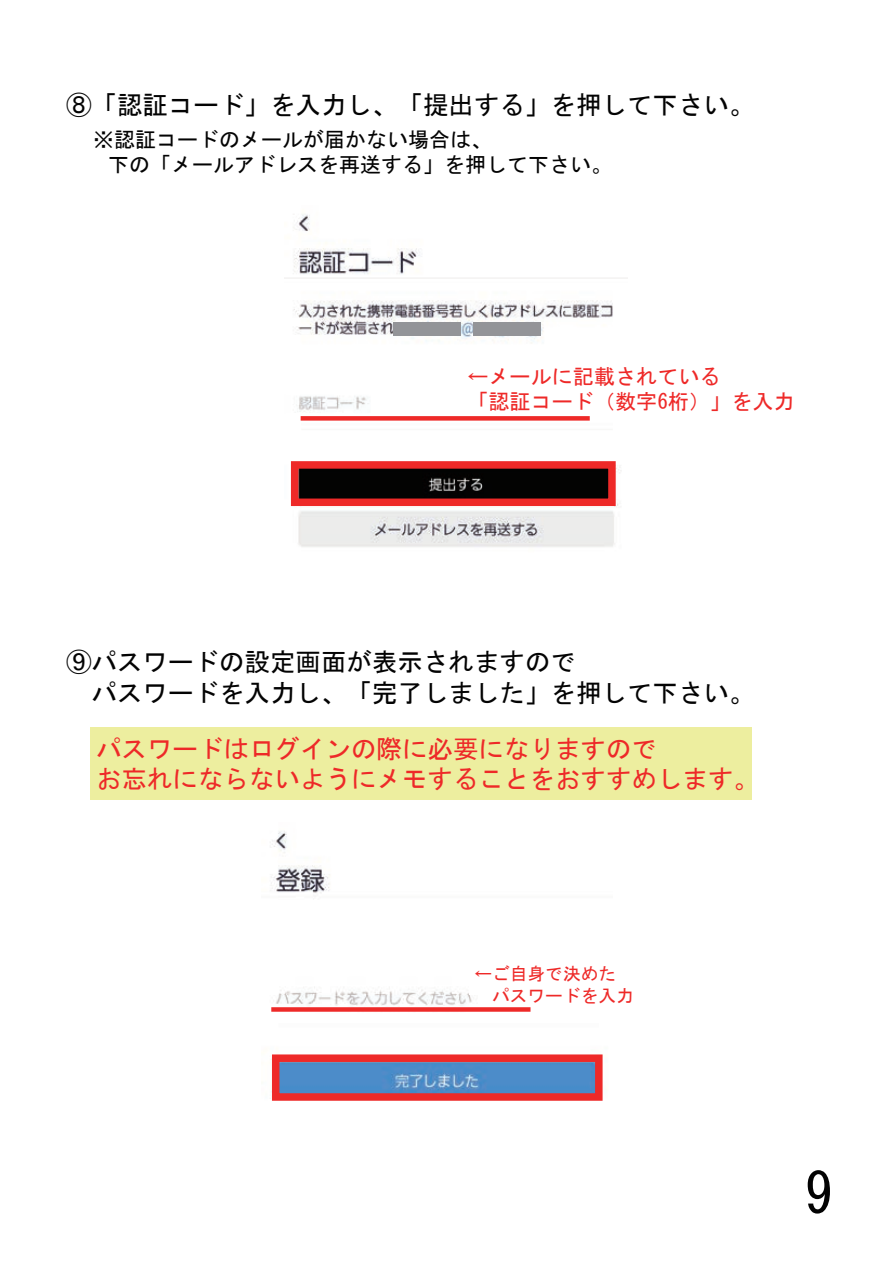
<style>
.page{position:relative;width:893px;height:1263px;background:#fff}
.page>*{position:absolute;margin:0;border:0;box-sizing:border-box;transform-origin:0 0}
.t1{font:57px "MS Gothic";color:#030303}
.t2{font:25.5px/30.6px "MS Gothic";color:#030303}
.t3{font:25.5px/30.6px "MS Gothic";color:#ee2928}
.t4{font:21.15px/25.3px "MS Gothic";color:#ee2928}
.t5{font:21px/25.2px "MS Gothic";color:#030303}
.t6{font:17.7px/21.3px "MS Gothic";color:#ee2928}
</style>
<div class="page">
<img style="left:284px;top:214px;width:343px;height:333px">
<div style="left:301px;top:416px;width:289px;height:5px;background:#ee2928"></div>
<div style="left:291px;top:461px;width:325px;height:45px;border:8px solid #ee2928"></div>
<img style="left:271px;top:831px;width:323px;height:267px">
<div style="left:272px;top:1054px;width:331px;height:47px;border:8px solid #ee2928"></div>
<div style="left:271px;top:1007px;width:259px;height:5px;background:#ee2928"></div>
<div style="left:90px;top:728px;width:662px;height:72px;background:#edee9f"></div>
<div style="left:393px;top:322px;width:68px;height:14px;background:#939498"></div>
<div style="left:473px;top:322px;width:68px;height:14px;background:#939498"></div>
<p class="t2" style="left:66px;top:90px;width:690px">⑧「認証コード」を入力し、「提出する」を押して下さい。</p>
<p class="t5" style="left:66px;top:126px;width:547px;text-indent:27px">※認証コードのメールが届かない場合は、<br>　　下の「メールアドレスを再送する」を押して下さい。</p>
<p class="t4" style="left:467px;top:363px;width:329px">←メールに記載されている<br>「認証コード（数字6桁）」を入力</p>
<p class="t2" style="left:66px;top:647px;width:690px">⑨パスワードの設定画面が表示されますので<br>　パスワードを入力し、「完了しました」を押して下さい。</p>
<p class="t3" style="left:96px;top:733px;width:665px">パスワードはログインの際に必要になりますので<br>お忘れにならないようにメモすることをおすすめします。</p>
<p class="t6" style="left:474px;top:963px;width:161px">←ご自身で決めた　パスワードを入力</p>
<h1 class="t1" style="left:805px;top:1165px;width:30px">9</h1>
</div>
